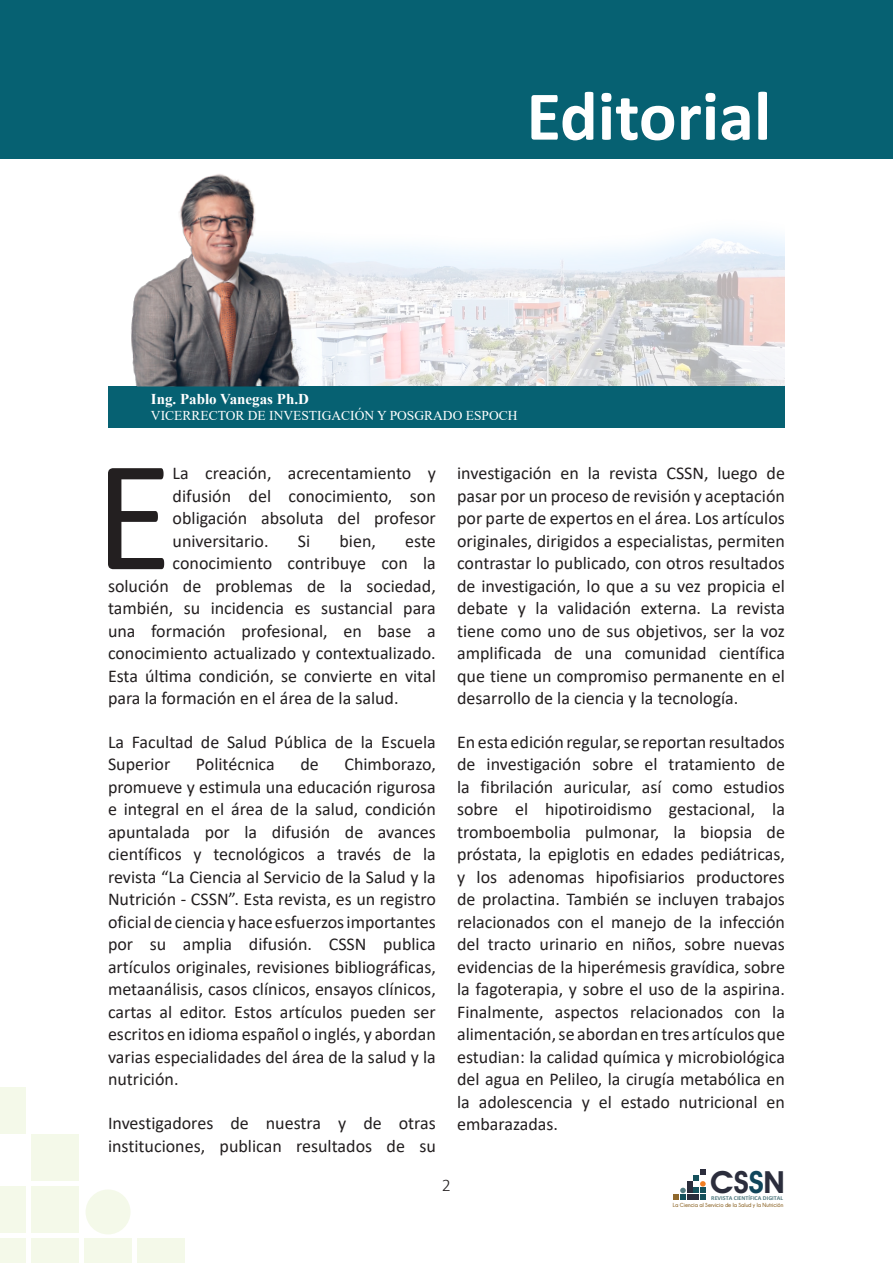
<style>
.page{position:relative;width:893px;height:1263px;background:#fff}
.page>*{position:absolute;margin:0;border:0;box-sizing:border-box;transform-origin:0 0}
.ENCABEZADO{font:159.75px "Calibri";color:#231f20}
.t1{font:700 70.5px "Calibri";color:#fff}
.t2{font:600 30.6px "Avant Garde IT Cby BT";color:#2b2d3c}
.ENCABEZADO-2{font:18px/22.5px "Calibri";color:#231f20;text-align:justify}
.t3{font:300 18px "Calibri";color:#231f20}
.ENCABEZADO-3{font:700 15px "Times New Roman";color:#fff}
.ENCABEZADO-4{font:13.5px "Times New Roman";color:#fff}
.t4{font:700 5.85px "Champagne&Limousines";color:#8f682c;scale:.96 1}
.t5{font:700 5.85px "Calibri";color:#527b81}
.s1{color:#10465b}
</style>
<div class="page">
<div style="left:84px;top:1238px;width:48px;height:25px;background:#f4f9e9"></div>
<div style="left:32px;top:1238px;width:47px;height:25px;background:#f4f9e9"></div>
<div style="left:32px;top:1186px;width:47px;height:46px;background:#f4f9e9"></div>
<div style="left:32px;top:1134px;width:47px;height:47px;background:#f4f9e9"></div>
<div style="left:0;top:1238px;width:26px;height:25px;background:#f4f9e9"></div>
<div style="left:0;top:1186px;width:26px;height:46px;background:#f4f9e9"></div>
<div style="left:0;top:1087px;width:26px;height:46px;background:#f4f9e9"></div>
<div style="left:137px;top:1238px;width:48px;height:25px;background:#f4f9e9"></div>
<div style="left:86px;top:1189px;width:45px;height:45px;background:#f4f9e9;border-radius:50%"></div>
<img style="left:304px;top:232px;width:481px;height:154px">
<div style="left:108px;top:386px;width:677px;height:42px;background:#066172"></div>
<svg style="left:673px;top:1169px;width:33px;height:30px"></svg>
<div style="left:0;top:0;width:893px;height:158px;background:#066172"></div>
<img style="left:131px;top:174px;width:173px;height:212px">
<p class="t1" style="left:527px;top:66px;width:246px">Editorial</p>
<p class="ENCABEZADO-3" style="left:151px;top:388px;width:159px">Ing. Pablo Vanegas Ph.D</p>
<p class="ENCABEZADO-4" style="left:151px;top:406px;width:368px">VICERRECTOR DE INVESTIGACIÓN Y POSGRADO ESPOCH</p>
<p class="ENCABEZADO" style="left:95px;top:405px;width:79px">E</p>
<p class="ENCABEZADO-2" style="left:173px;top:461px;width:265px">La creación, acrecentamiento y difusión del conocimiento, son obligación absoluta del profesor universitario.</p>
<p class="ENCABEZADO-2" style="left:298px;top:529px;width:14px">Si</p>
<p class="ENCABEZADO-2" style="left:339px;top:529px;width:38px">bien,</p>
<p class="ENCABEZADO-2" style="left:405px;top:529px;width:32px">este</p>
<p class="ENCABEZADO-2" style="left:173px;top:551px;width:265px">conocimiento contribuye con la</p>
<p class="ENCABEZADO-2" style="left:108px;top:574px;width:329px">solución de problemas de la sociedad,</p>
<p class="ENCABEZADO-2" style="left:108px;top:596px;width:329px">también, su incidencia es sustancial para</p>
<p class="ENCABEZADO-2" style="left:108px;top:619px;width:329px">una formación profesional, en base a</p>
<p class="ENCABEZADO-2" style="left:108px;top:641px;width:329px">conocimiento actualizado y contextualizado.</p>
<p class="ENCABEZADO-2" style="left:108px;top:664px;width:329px">Esta última condición, se convierte en vital</p>
<p class="ENCABEZADO-2" style="left:108px;top:686px;width:292px">para la formación en el área de la salud.</p>
<p class="ENCABEZADO-2" style="left:108px;top:730px;width:329px">La Facultad de Salud Pública de la Escuela<br>Superior</p>
<p class="ENCABEZADO-2" style="left:196px;top:753px;width:80px">Politécnica</p>
<p class="ENCABEZADO-2" style="left:300px;top:753px;width:20px">de</p>
<p class="ENCABEZADO-2" style="left:108px;top:753px;width:329px;text-indent:236px">Chimborazo, promueve y estimula una educación rigurosa e integral en el área de la salud, condición apuntalada por la difusión de avances científicos y tecnológicos a través de la revista “La Ciencia al Servicio de la Salud y la Nutrición - CSSN”. Esta revista, es un registro oficial de ciencia y hace esfuerzos importantes por su amplia difusión. CSSN publica artículos originales, revisiones bibliográficas, metaanálisis, casos clínicos, ensayos clínicos, cartas al editor. Estos artículos pueden ser escritos en idioma español o inglés, y abordan varias especialidades del área de la salud y la nutrición.</p>
<p class="ENCABEZADO-2" style="left:108px;top:1111px;width:329px">Investigadores de nuestra y de otras instituciones, publican resultados de su</p>
<p class="ENCABEZADO-2" style="left:457px;top:461px;width:329px">investigación en la revista CSSN, luego de pasar por un proceso de revisión y aceptación por parte de expertos en el área. Los artículos originales, dirigidos a especialistas, permiten contrastar lo publicado, con otros resultados de investigación, lo que a su vez propicia el debate y la validación externa. La revista tiene como uno de sus objetivos, ser la voz amplificada de una comunidad científica que tiene un compromiso permanente en el desarrollo de la ciencia y la tecnología.</p>
<p class="ENCABEZADO-2" style="left:457px;top:730px;width:329px">En esta edición regular, se reportan resultados de investigación sobre el tratamiento de la fibrilación auricular, así como estudios sobre el hipotiroidismo gestacional, la tromboembolia pulmonar, la biopsia de próstata, la epiglotis en edades pediátricas, y los adenomas hipofisiarios productores de prolactina. También se incluyen trabajos relacionados con el manejo de la infección del tracto urinario en niños, sobre nuevas evidencias de la hiperémesis gravídica, sobre la fagoterapia, y sobre el uso de la aspirina.<br>Finalmente, aspectos relacionados con la alimentación, se abordan en tres artículos que estudian: la calidad química y microbiológica del agua en Pelileo, la cirugía metabólica en la adolescencia y el estado nutricional en embarazadas.</p>
<p class="t3" style="left:442px;top:1174px;width:11px">2</p>
<p class="t2" style="left:710px;top:1164px;width:76px">CS<span class="s1">S</span>N</p>
<p class="t4" style="left:673px;top:1202px;width:116px">La Ciencia al Servicio de la Salud y la Nutrición</p>
<p class="t5" style="left:711px;top:1194px;width:73px">REVISTA CIENTÍFICA DIGITAL</p>
</div>
